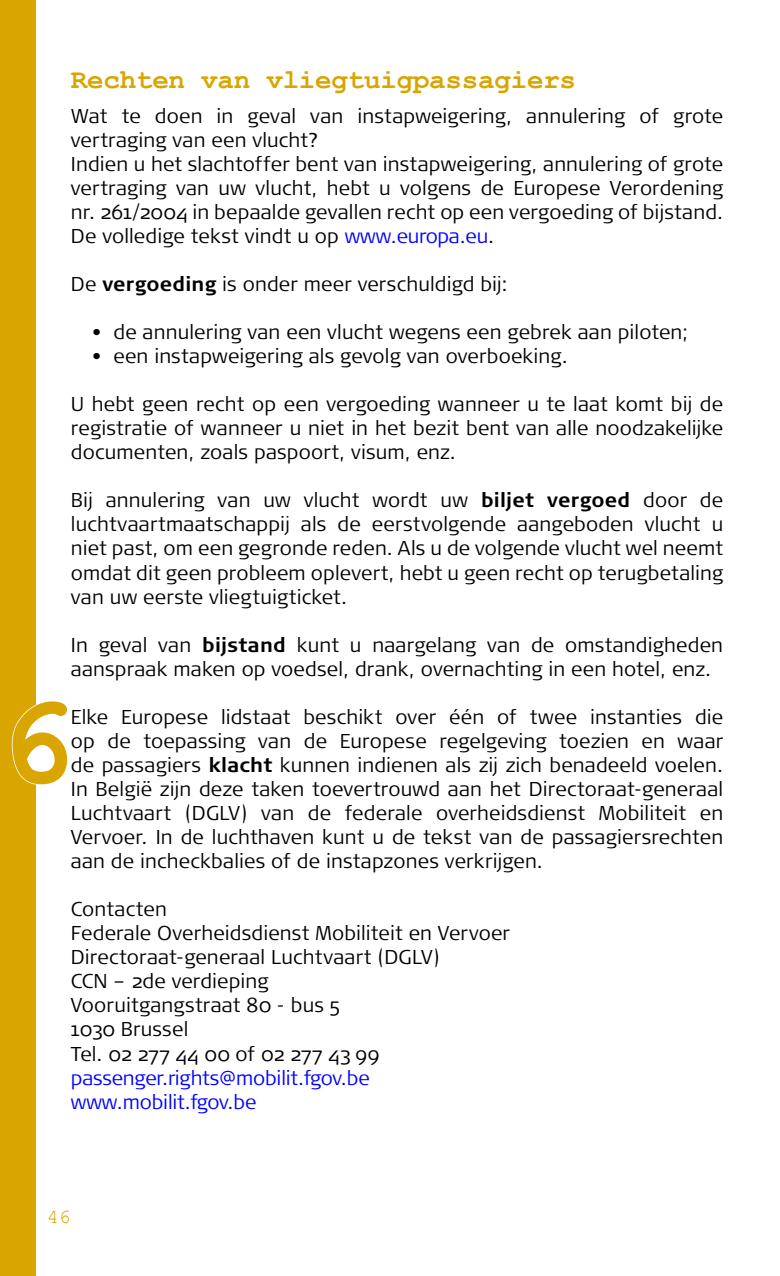
<style>
.page{position:relative;width:780px;height:1276px;background:#fff}
.page>*{position:absolute;margin:0;border:0;box-sizing:border-box;transform-origin:0 0}
.t1{font:700 125px "Courier New";color:#d9a500}
.t2{font:700 27.5px "Courier New";letter-spacing:-.01em;color:#d9a500}
.t3{font:300 20px/24px "Signa OT";letter-spacing:.01em;color:#000}
.t4{font:300 20px/24px "Signa OT";letter-spacing:-.01em;color:#00f}
.t5{font:20px "Courier New";color:#d9a500}
.s1{color:#00f}
.s2{font-weight:700}
</style>
<div class="page">
<div style="left:0;top:0;width:35px;height:1276px;background:#d9a500"></div>
<svg style="left:11px;top:700px;width:25px;height:86px"></svg>
<h2 class="t2" style="left:71px;top:63px;width:506px">Rechten van vliegtuigpassagiers</h2>
<p class="t3" style="left:71px;top:104px;width:653px">Wat te doen in geval van instapweigering, annulering of grote vertraging van een vlucht?<br>Indien u het slachtoffer bent van instapweigering, annulering of grote vertraging van uw vlucht, hebt u volgens de Europese Verordening nr. 261/2004 in bepaalde gevallen recht op een vergoeding of bijstand.<br>De volledige tekst vindt u op <span class="s1">www.europa.eu</span>.</p>
<p class="t3" style="left:71px;top:272px;width:438px">De <span class="s2">vergoeding</span> is onder meer verschuldigd bij:</p>
<p class="t3" style="left:92px;top:320px;width:597px">• de annulering van een vlucht wegens een gebrek aan piloten;</p>
<p class="t3" style="left:92px;top:344px;width:477px">• een instapweigering als gevolg van overboeking.</p>
<p class="t3" style="left:71px;top:392px;width:653px;text-align:justify">U hebt geen recht op een vergoeding wanneer u te laat komt bij de registratie of wanneer u niet in het bezit bent van alle noodzakelijke documenten, zoals paspoort, visum, enz.</p>
<p class="t3" style="left:71px;top:488px;width:653px;text-align:justify">Bij annulering van uw vlucht wordt uw <span class="s2">biljet vergoed</span> door de luchtvaartmaatschappij als de eerstvolgende aangeboden vlucht u niet past, om een gegronde reden. Als u de volgende vlucht wel neemt omdat dit geen probleem oplevert, hebt u geen recht op terugbetaling van uw eerste vliegtuigticket.</p>
<p class="t3" style="left:71px;top:633px;width:653px">In geval van <span class="s2">bijstand</span> kunt u naargelang van de omstandigheden aanspraak maken op voedsel, drank, overnachting in een hotel, enz.</p>
<p class="t3" style="left:71px;top:705px;width:654px;text-align:justify">Elke Europese lidstaat beschikt over één of twee instanties die op de toepassing van de Europese regelgeving toezien en waar de passagiers <span class="s2">klacht</span> kunnen indienen als zij zich benadeeld voelen.<br>In België zijn deze taken toevertrouwd aan het Directoraat-generaal Luchtvaart (DGLV) van de federale overheidsdienst Mobiliteit en Vervoer. In de luchthaven kunt u de tekst van de passagiersrechten aan de incheckbalies of de instapzones verkrijgen.</p>
<p class="t3" style="left:71px;top:897px;width:440px">Contacten<br>Federale Overheidsdienst Mobiliteit en Vervoer<br>Directoraat-generaal Luchtvaart (DGLV)<br>CCN – 2de verdieping<br>Vooruitgangstraat 80 - bus 5<br>1030 Brussel<br>Tel. 02 277 44 00 of 02 277 43 99</p>
<p class="t4" style="left:71px;top:1065px;width:300px">passenger.rights@mobilit.fgov.be www.mobilit.fgov.be</p>
<h1 class="t1" style="left:-1px;top:666px;width:77px">6</h1>
<p class="t5" style="left:47px;top:1204px;width:25px">46</p>
</div>
